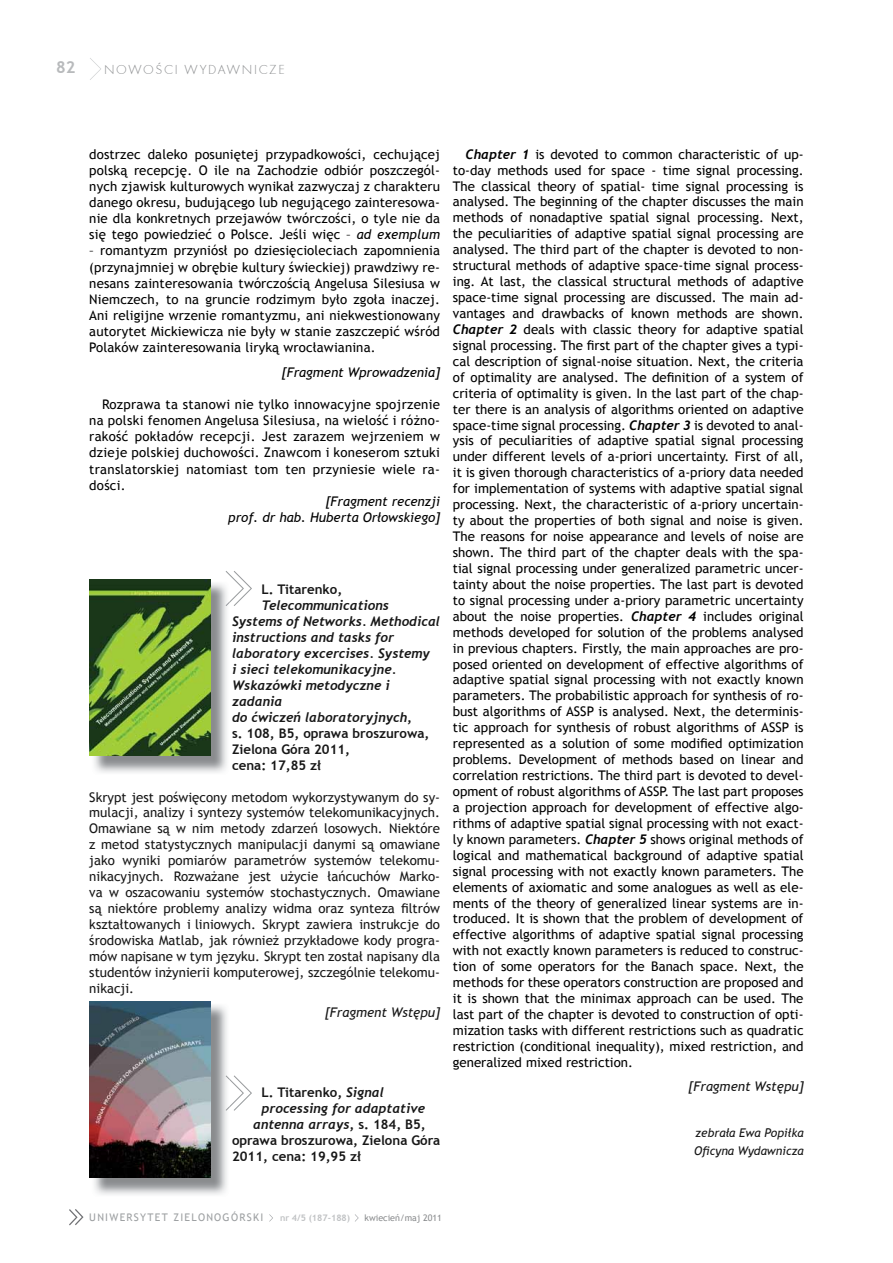
<style>
.page{position:relative;width:893px;height:1263px;background:#fff}
.page>*{position:absolute;margin:0;border:0;box-sizing:border-box;transform-origin:0 0}
.t1{font:700 16.5px "Trebuchet MS";color:#b8babc}
.t2{font:13.5px "Futura TEE Ligh";letter-spacing:.12em;color:#8a8c8e}
.t3{font:13.35px/15.9px "Trebuchet MS";letter-spacing:.01em;color:#000;text-align:justify}
.t4{font:13.35px/15.9px "Trebuchet MS";color:#171717;text-align:justify}
.t5{font:italic 700 13.35px/15.9px "Trebuchet";color:#171717}
.t6{font:700 13.35px/15.9px "Trebuchet MS";color:#171717}
.t7{font:italic 13.35px/16.2px "Trebuchet MS";color:#000;text-align:right}
.t8{font:italic 13.35px "Trebuchet MS";color:#171717}
.t9{font:italic 12px/18.6px "Trebuchet MS";color:#171717}
.t10{font:10.5px "Trebuchet MS";letter-spacing:.12em;color:#9da0a2}
.t11{font:9px "Trebuchet MS";color:#8a8c8e}
.t12{font:700 9px "Trebuchet MS";color:#c0c2c4}
.s1{font-style:italic}
.s2{font-family:"Trebuchet MS";font-style:normal}
.s3{font-family:"Trebuchet";font-style:italic}
.s4{font-family:"Trebuchet";font-weight:700;font-style:italic}
</style>
<div class="page">
<svg style="left:90px;top:58px;width:11px;height:22px"></svg>
<svg style="left:69px;top:1209px;width:15px;height:16px"></svg>
<svg style="left:269px;top:1214px;width:4px;height:8px"></svg>
<svg style="left:355px;top:1214px;width:4px;height:8px"></svg>
<svg style="left:229px;top:1075px;width:23px;height:36px"></svg>
<img style="left:94px;top:583px;width:133px;height:190px">
<svg style="left:226px;top:571px;width:26px;height:35px"></svg>
<img style="left:89px;top:579px;width:122px;height:177px">
<img style="left:94px;top:1005px;width:133px;height:190px">
<img style="left:226px;top:1075px;width:3px;height:36px">
<img style="left:89px;top:1001px;width:122px;height:177px">
<p class="t1" style="left:56px;top:57px;width:21px">82</p>
<p class="t2" style="left:104px;top:61px;width:182px">NOWOŒCI WYDAWNICZE</p>
<p class="t3" style="left:89px;top:146px;width:352px">dostrzec daleko posuniętej przypadkowości, cechującej polską recepcję. O ile na Zachodzie odbiór poszczegól&shy;nych zjawisk kulturowych wynikał zazwyczaj z charakteru danego okresu, budującego lub negującego zainteresowa&shy;nie dla konkretnych przejawów twórczości, o tyle nie da się tego powiedzieć o Polsce. Jeśli więc – <span class="s1">ad exemplum</span></p>
<p class="t3" style="left:89px;top:243px;width:352px">– romantyzm przyniósł po dziesięcioleciach zapomnienia (przynajmniej w obrębie kultury świeckiej) prawdziwy re&shy;nesans zainteresowania twórczością Angelusa Silesiusa w Niemczech, to na gruncie rodzimym było zgoła inaczej.<br>Ani religijne wrzenie romantyzmu, ani niekwestionowany autorytet Mickiewicza nie były w stanie zaszczepić wśród Polaków zainteresowania liryką wrocławianina.</p>
<p class="t7" style="left:282px;top:364px;width:160px">[Fragment Wprowadzenia]</p>
<p class="t3" style="left:89px;top:396px;width:352px;text-indent:13px">Rozprawa ta stanowi nie tylko innowacyjne spojrzenie na polski fenomen Angelusa Silesiusa, na wielość i różno&shy;rakość pokładów recepcji. Jest zarazem wejrzeniem w dzieje polskiej duchowości. Znawcom i koneserom sztuki translatorskiej natomiast tom ten przyniesie wiele ra&shy;dości.</p>
<p class="t7" style="left:228px;top:493px;width:213px">[Fragment recenzji<br>prof. dr hab. Huberta Orłowskiego]</p>
<p class="t6" style="left:262px;top:582px;width:82px">L. Titarenko,</p>
<p class="t5" style="left:232px;top:598px;width:210px;text-indent:30px">Telecommunications<br>Systems of Networks. Methodical instructions and tasks for laboratory excercises. Systemy<br>i sieci telekomunikacyjne.<br>Wskazówki metodyczne i zadania<br>do ćwiczeń laboratoryjnych<span class="s2">,</span></p>
<p class="t6" style="left:232px;top:725px;width:199px">s. 108, B5, oprawa broszurowa,<br>Zielona Góra 2011,<br>cena: 17,85 zł</p>
<p class="t4" style="left:89px;top:789px;width:352px">Skrypt jest poświęcony metodom wykorzystywanym do sy&shy;mulacji, analizy i syntezy systemów telekomunikacyjnych.<br>Omawiane są w nim metody zdarzeń losowych. Niektóre z metod statystycznych manipulacji danymi są omawiane jako wyniki pomiarów parametrów systemów telekomu&shy;nikacyjnych. Rozważane jest użycie łańcuchów Marko&shy;va w oszacowaniu systemów stochastycznych. Omawiane są niektóre problemy analizy widma oraz synteza filtrów kształtowanych i liniowych. Skrypt zawiera instrukcje do środowiska Matlab, jak również przykładowe kody progra&shy;mów napisane w tym języku. Skrypt ten został napisany dla studentów inżynierii komputerowej, szczególnie telekomu&shy;nikacji.</p>
<p class="t8" style="left:325px;top:1004px;width:117px">[Fragment Wstępu]</p>
<p class="t6" style="left:262px;top:1084px;width:124px">L. Titarenko, <span class="s3">Signal</span></p>
<p class="t5" style="left:253px;top:1100px;width:174px;text-align:center">processing for adaptative antenna arrays<span class="s2">, s. 184, B5,</span></p>
<p class="t6" style="left:232px;top:1132px;width:210px">oprawa broszurowa, Zielona Góra<br>2011, cena: 19,95 zł</p>
<p class="t3" style="left:453px;top:146px;width:352px;text-indent:13px"><span class="s4">Chapter 1</span> is devoted to common characteristic of up&shy;to-day methods used for space - time signal processing.<br>The classical theory of spatial- time signal processing is analysed. The beginning of the chapter discusses the main methods of nonadaptive spatial signal processing. Next, the peculiarities of adaptive spatial signal processing are analysed. The third part of the chapter is devoted to non&shy;structural methods of adaptive space-time signal process&shy;ing. At last, the classical structural methods of adaptive space-time signal processing are discussed. The main ad&shy;vantages and drawbacks of known methods are shown.<br><span class="s4">Chapter 2</span> deals with classic theory for adaptive spatial signal processing. The first part of the chapter gives a typi&shy;cal description of signal-noise situation. Next, the criteria of optimality are analysed. The definition of a system of criteria of optimality is given. In the last part of the chap&shy;ter there is an analysis of algorithms oriented on adaptive space-time signal processing. <span class="s4">Chapter 3</span> is devoted to anal&shy;ysis of peculiarities of adaptive spatial signal processing under different levels of a-priori uncertainty. First of all, it is given thorough characteristics of a-priory data needed for implementation of systems with adaptive spatial signal processing. Next, the characteristic of a-priory uncertain&shy;ty about the properties of both signal and noise is given.<br>The reasons for noise appearance and levels of noise are shown. The third part of the chapter deals with the spa&shy;tial signal processing under generalized parametric uncer&shy;tainty about the noise properties. The last part is devoted to signal processing under a-priory parametric uncertainty about the noise properties. <span class="s4">Chapter 4</span> includes original methods developed for solution of the problems analysed in previous chapters. Firstly, the main approaches are pro&shy;posed oriented on development of effective algorithms of adaptive spatial signal processing with not exactly known parameters. The probabilistic approach for synthesis of ro&shy;bust algorithms of ASSP is analysed. Next, the determinis&shy;tic approach for synthesis of robust algorithms of ASSP is represented as a solution of some modified optimization problems. Development of methods based on linear and correlation restrictions. The third part is devoted to devel&shy;opment of robust algorithms of ASSP. The last part proposes a projection approach for development of effective algo&shy;rithms of adaptive spatial signal processing with not exact&shy;ly known parameters. <span class="s4">Chapter 5</span> shows original methods of logical and mathematical background of adaptive spatial signal processing with not exactly known parameters. The elements of axiomatic and some analogues as well as ele&shy;ments of the theory of generalized linear systems are in&shy;troduced. It is shown that the problem of development of effective algorithms of adaptive spatial signal processing with not exactly known parameters is reduced to construc&shy;tion of some operators for the Banach space. Next, the methods for these operators construction are proposed and it is shown that the minimax approach can be used. The last part of the chapter is devoted to construction of opti&shy;mization tasks with different restrictions such as quadratic restriction (conditional inequality), mixed restriction, and generalized mixed restriction.</p>
<p class="t8" style="left:689px;top:1078px;width:117px">[Fragment Wstępu]</p>
<p class="t9" style="left:694px;top:1123px;width:111px">zebrała Ewa Popiłka<br>Oficyna Wydawnicza</p>
<p class="t10" style="left:89px;top:1211px;width:175px">UNIWERSYTET ZIELONOGÓRSKI</p>
<p class="t12" style="left:280px;top:1212px;width:72px">nr 4/5 (187-188)</p>
<p class="t11" style="left:365px;top:1212px;width:79px">kwiecień/maj 2011</p>
</div>
